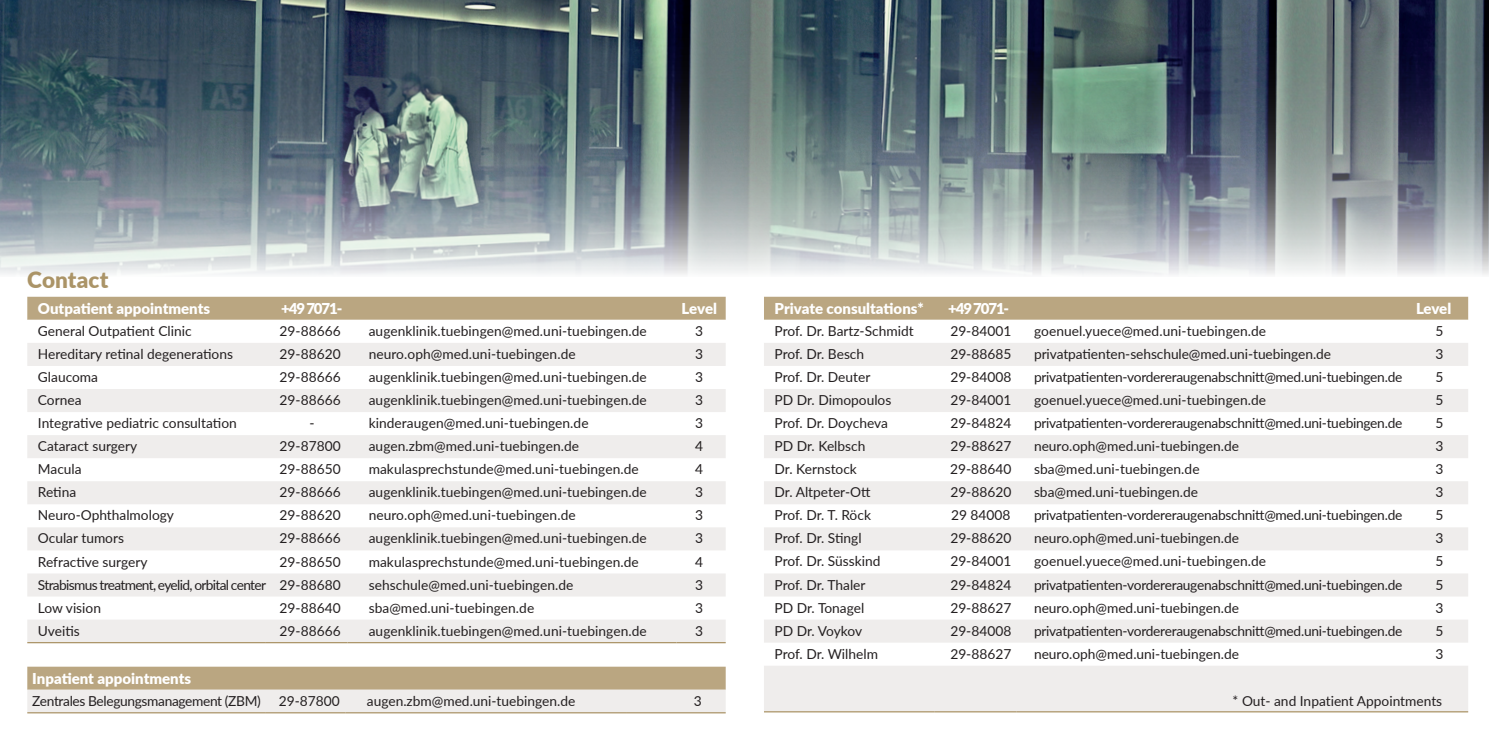
<style>
.page{position:relative;width:1489px;height:745px;background:#fff}
.page>*{position:absolute;margin:0;border:0;box-sizing:border-box;transform-origin:0 0}
.t1{font:900 22.5px "Lato";letter-spacing:.005em;color:#ab9467}
.t2{font:900 15px "Lato";color:#fff}
.t3{font:13.75px "Lato";color:#231f20}
.t4{font:13.75px "Lato";letter-spacing:-.02em;color:#231f20}
.t5{font:13.75px "Lato";letter-spacing:-.05em;color:#231f20}
.t6{font:13.75px "Lato";letter-spacing:-.025em;color:#231f20}
</style>
<div class="page">
<img style="left:0;top:0;width:1488px;height:275px">
<div style="left:27px;top:296px;width:698px;height:23px;background:#baa681"></div>
<svg style="left:27px;top:343px;width:698px;height:298px;fill:#efedec"></svg>
<hr style="left:27px;top:641px;width:239px;height:2px;background:#ab9467">
<hr style="left:266px;top:641px;width:81px;height:2px;background:#ab9467">
<hr style="left:347px;top:641px;width:329px;height:2px;background:#ab9467">
<hr style="left:676px;top:641px;width:49px;height:2px;background:#ab9467">
<svg style="left:27px;top:666px;width:698px;height:45px;background:#d4c9b5"></svg>
<hr style="left:27px;top:711px;width:239px;height:2px;background:#ab9467">
<hr style="left:266px;top:711px;width:79px;height:2px;background:#ab9467">
<hr style="left:345px;top:711px;width:282px;height:2px;background:#ab9467">
<hr style="left:627px;top:711px;width:98px;height:2px;background:#ab9467">
<div style="left:764px;top:296px;width:703px;height:23px;background:#baa681"></div>
<svg style="left:764px;top:343px;width:703px;height:367px;fill:#efedec"></svg>
<hr style="left:764px;top:710px;width:170px;height:2px;background:#ab9467">
<hr style="left:934px;top:710px;width:82px;height:2px;background:#ab9467">
<hr style="left:1016px;top:710px;width:394px;height:2px;background:#ab9467">
<hr style="left:1410px;top:710px;width:57px;height:2px;background:#ab9467">
<h1 class="t1" style="left:27px;top:263px;width:83px">Contact</h1>
<p class="t2" style="left:38px;top:297px;width:174px">Outpatient appointments</p>
<p class="t2" style="left:281px;top:297px;width:62px">+49 7071-</p>
<p class="t2" style="left:681px;top:297px;width:37px">Level</p>
<p class="t3" style="left:38px;top:321px;width:155px">General Outpatient Clinic</p>
<p class="t3" style="left:279px;top:321px;width:63px">29-88666</p>
<p class="t3" style="left:369px;top:321px;width:279px">augenklinik.tuebingen@med.uni-tuebingen.de</p>
<p class="t3" style="left:695px;top:321px;width:9px">3</p>
<p class="t3" style="left:38px;top:344px;width:196px">Hereditary retinal degenerations</p>
<p class="t3" style="left:279px;top:344px;width:63px">29-88620</p>
<p class="t3" style="left:369px;top:344px;width:208px">neuro.oph@med.uni-tuebingen.de</p>
<p class="t3" style="left:695px;top:344px;width:9px">3</p>
<p class="t3" style="left:38px;top:367px;width:62px">Glaucoma</p>
<p class="t3" style="left:279px;top:367px;width:63px">29-88666</p>
<p class="t3" style="left:369px;top:367px;width:279px">augenklinik.tuebingen@med.uni-tuebingen.de</p>
<p class="t3" style="left:695px;top:367px;width:9px">3</p>
<p class="t3" style="left:38px;top:390px;width:45px">Cornea</p>
<p class="t3" style="left:279px;top:390px;width:63px">29-88666</p>
<p class="t3" style="left:369px;top:390px;width:279px">augenklinik.tuebingen@med.uni-tuebingen.de</p>
<p class="t3" style="left:695px;top:390px;width:9px">3</p>
<p class="t3" style="left:38px;top:413px;width:200px">Integrative pediatric consultation</p>
<p class="t3" style="left:309px;top:413px;width:7px">-</p>
<p class="t3" style="left:369px;top:413px;width:221px">kinderaugen@med.uni-tuebingen.de</p>
<p class="t3" style="left:695px;top:413px;width:9px">3</p>
<p class="t3" style="left:38px;top:436px;width:101px">Cataract surgery</p>
<p class="t3" style="left:279px;top:436px;width:63px">29-87800</p>
<p class="t3" style="left:369px;top:436px;width:212px">augen.zbm@med.uni-tuebingen.de</p>
<p class="t3" style="left:695px;top:436px;width:9px">4</p>
<p class="t3" style="left:38px;top:459px;width:45px">Macula</p>
<p class="t3" style="left:279px;top:459px;width:63px">29-88650</p>
<p class="t3" style="left:369px;top:459px;width:271px">makulasprechstunde@med.uni-tuebingen.de</p>
<p class="t3" style="left:695px;top:459px;width:9px">4</p>
<p class="t3" style="left:38px;top:482px;width:40px">Retina</p>
<p class="t3" style="left:279px;top:482px;width:63px">29-88666</p>
<p class="t3" style="left:369px;top:482px;width:279px">augenklinik.tuebingen@med.uni-tuebingen.de</p>
<p class="t3" style="left:695px;top:482px;width:9px">3</p>
<p class="t3" style="left:38px;top:505px;width:138px">Neuro-Ophthalmology</p>
<p class="t3" style="left:279px;top:505px;width:63px">29-88620</p>
<p class="t3" style="left:369px;top:505px;width:208px">neuro.oph@med.uni-tuebingen.de</p>
<p class="t3" style="left:695px;top:505px;width:9px">3</p>
<p class="t3" style="left:38px;top:528px;width:88px">Ocular tumors</p>
<p class="t3" style="left:279px;top:528px;width:63px">29-88666</p>
<p class="t3" style="left:369px;top:528px;width:279px">augenklinik.tuebingen@med.uni-tuebingen.de</p>
<p class="t3" style="left:695px;top:528px;width:9px">3</p>
<p class="t3" style="left:38px;top:551px;width:111px">Refractive surgery</p>
<p class="t3" style="left:279px;top:551px;width:63px">29-88650</p>
<p class="t3" style="left:369px;top:551px;width:271px">makulasprechstunde@med.uni-tuebingen.de</p>
<p class="t3" style="left:695px;top:551px;width:9px">4</p>
<p class="t5" style="left:38px;top:574px;width:304px">Strabismus treatment, eyelid, orbital center 29-88680</p>
<p class="t3" style="left:369px;top:574px;width:206px">sehschule@med.uni-tuebingen.de</p>
<p class="t3" style="left:695px;top:574px;width:9px">3</p>
<p class="t3" style="left:38px;top:597px;width:65px">Low vision</p>
<p class="t3" style="left:279px;top:597px;width:63px">29-88640</p>
<p class="t3" style="left:369px;top:597px;width:167px">sba@med.uni-tuebingen.de</p>
<p class="t3" style="left:695px;top:597px;width:9px">3</p>
<p class="t3" style="left:38px;top:620px;width:43px">Uveitis</p>
<p class="t3" style="left:279px;top:620px;width:63px">29-88666</p>
<p class="t3" style="left:369px;top:620px;width:279px">augenklinik.tuebingen@med.uni-tuebingen.de</p>
<p class="t3" style="left:695px;top:620px;width:9px">3</p>
<p class="t2" style="left:32px;top:666px;width:160px">Inpatient appointments</p>
<p class="t6" style="left:32px;top:690px;width:230px">Zentrales Belegungsmanagement (ZBM)</p>
<p class="t3" style="left:279px;top:690px;width:62px">29-87800</p>
<p class="t3" style="left:367px;top:690px;width:210px">augen.zbm@med.uni-tuebingen.de</p>
<p class="t3" style="left:694px;top:690px;width:9px">3</p>
<p class="t2" style="left:774px;top:297px;width:151px">Private consultations*</p>
<p class="t2" style="left:948px;top:297px;width:62px">+49 7071-</p>
<p class="t2" style="left:1415px;top:297px;width:37px">Level</p>
<p class="t3" style="left:774px;top:321px;width:140px">Prof. Dr. Bartz-Schmidt</p>
<p class="t3" style="left:950px;top:321px;width:62px">29-84001</p>
<p class="t3" style="left:1033px;top:321px;width:234px">goenuel.yuece@med.uni-tuebingen.de</p>
<p class="t3" style="left:1435px;top:321px;width:9px">5</p>
<p class="t3" style="left:774px;top:344px;width:91px">Prof. Dr. Besch</p>
<p class="t3" style="left:950px;top:344px;width:62px">29-88685</p>
<p class="t3" style="left:1033px;top:344px;width:298px">privatpatienten-sehschule@med.uni-tuebingen.de</p>
<p class="t3" style="left:1435px;top:344px;width:9px">3</p>
<p class="t3" style="left:774px;top:367px;width:97px">Prof. Dr. Deuter</p>
<p class="t3" style="left:950px;top:367px;width:62px">29-84008</p>
<p class="t4" style="left:1033px;top:367px;width:370px">privatpatienten‐vordereraugenabschnitt@med.uni‐tuebingen.de</p>
<p class="t3" style="left:1435px;top:367px;width:9px">5</p>
<p class="t3" style="left:774px;top:390px;width:118px">PD Dr. Dimopoulos</p>
<p class="t3" style="left:950px;top:390px;width:62px">29-84001</p>
<p class="t3" style="left:1033px;top:390px;width:234px">goenuel.yuece@med.uni-tuebingen.de</p>
<p class="t3" style="left:1435px;top:390px;width:9px">5</p>
<p class="t3" style="left:774px;top:413px;width:115px">Prof. Dr. Doycheva</p>
<p class="t3" style="left:950px;top:413px;width:62px">29-84824</p>
<p class="t4" style="left:1033px;top:413px;width:370px">privatpatienten‐vordereraugenabschnitt@med.uni‐tuebingen.de</p>
<p class="t3" style="left:1435px;top:413px;width:9px">5</p>
<p class="t3" style="left:774px;top:436px;width:92px">PD Dr. Kelbsch</p>
<p class="t3" style="left:950px;top:436px;width:62px">29-88627</p>
<p class="t3" style="left:1033px;top:436px;width:207px">neuro.oph@med.uni-tuebingen.de</p>
<p class="t3" style="left:1435px;top:436px;width:9px">3</p>
<p class="t3" style="left:774px;top:459px;width:84px">Dr. Kernstock</p>
<p class="t3" style="left:950px;top:459px;width:63px">29-88640</p>
<p class="t3" style="left:1033px;top:459px;width:167px">sba@med.uni-tuebingen.de</p>
<p class="t3" style="left:1435px;top:459px;width:9px">3</p>
<p class="t3" style="left:774px;top:482px;width:97px">Dr. Altpeter-Ott</p>
<p class="t3" style="left:950px;top:482px;width:62px">29-88620</p>
<p class="t3" style="left:1033px;top:482px;width:165px">sba@med.uni-tuebingen.de</p>
<p class="t3" style="left:1435px;top:482px;width:9px">3</p>
<p class="t3" style="left:774px;top:505px;width:98px">Prof. Dr. T. Röck</p>
<p class="t3" style="left:951px;top:505px;width:61px">29 84008</p>
<p class="t4" style="left:1033px;top:505px;width:370px">privatpatienten-vordereraugenabschnitt@med.uni-tuebingen.de</p>
<p class="t3" style="left:1435px;top:505px;width:9px">5</p>
<p class="t3" style="left:774px;top:528px;width:88px">Prof. Dr. Stingl</p>
<p class="t3" style="left:950px;top:528px;width:62px">29-88620</p>
<p class="t3" style="left:1033px;top:528px;width:207px">neuro.oph@med.uni-tuebingen.de</p>
<p class="t3" style="left:1435px;top:528px;width:9px">3</p>
<p class="t3" style="left:774px;top:551px;width:107px">Prof. Dr. Süsskind</p>
<p class="t3" style="left:950px;top:551px;width:62px">29-84001</p>
<p class="t3" style="left:1033px;top:551px;width:234px">goenuel.yuece@med.uni-tuebingen.de</p>
<p class="t3" style="left:1435px;top:551px;width:9px">5</p>
<p class="t3" style="left:774px;top:574px;width:92px">Prof. Dr. Thaler</p>
<p class="t3" style="left:950px;top:574px;width:62px">29-84824</p>
<p class="t4" style="left:1033px;top:574px;width:370px">privatpatienten‐vordereraugenabschnitt@med.uni‐tuebingen.de</p>
<p class="t3" style="left:1435px;top:574px;width:9px">5</p>
<p class="t3" style="left:774px;top:597px;width:91px">PD Dr. Tonagel</p>
<p class="t3" style="left:950px;top:597px;width:62px">29-88627</p>
<p class="t3" style="left:1033px;top:597px;width:207px">neuro.oph@med.uni-tuebingen.de</p>
<p class="t3" style="left:1435px;top:597px;width:9px">3</p>
<p class="t3" style="left:774px;top:620px;width:89px">PD Dr. Voykov</p>
<p class="t3" style="left:950px;top:620px;width:62px">29-84008</p>
<p class="t4" style="left:1033px;top:620px;width:370px">privatpatienten‐vordereraugenabschnitt@med.uni‐tuebingen.de</p>
<p class="t3" style="left:1435px;top:620px;width:9px">5</p>
<p class="t3" style="left:774px;top:643px;width:105px">Prof. Dr. Wilhelm</p>
<p class="t3" style="left:950px;top:643px;width:62px">29-88627</p>
<p class="t3" style="left:1033px;top:643px;width:207px">neuro.oph@med.uni-tuebingen.de</p>
<p class="t3" style="left:1435px;top:643px;width:9px">3</p>
<p class="t3" style="left:1232px;top:690px;width:211px">* Out- and Inpatient Appointments</p>
</div>
